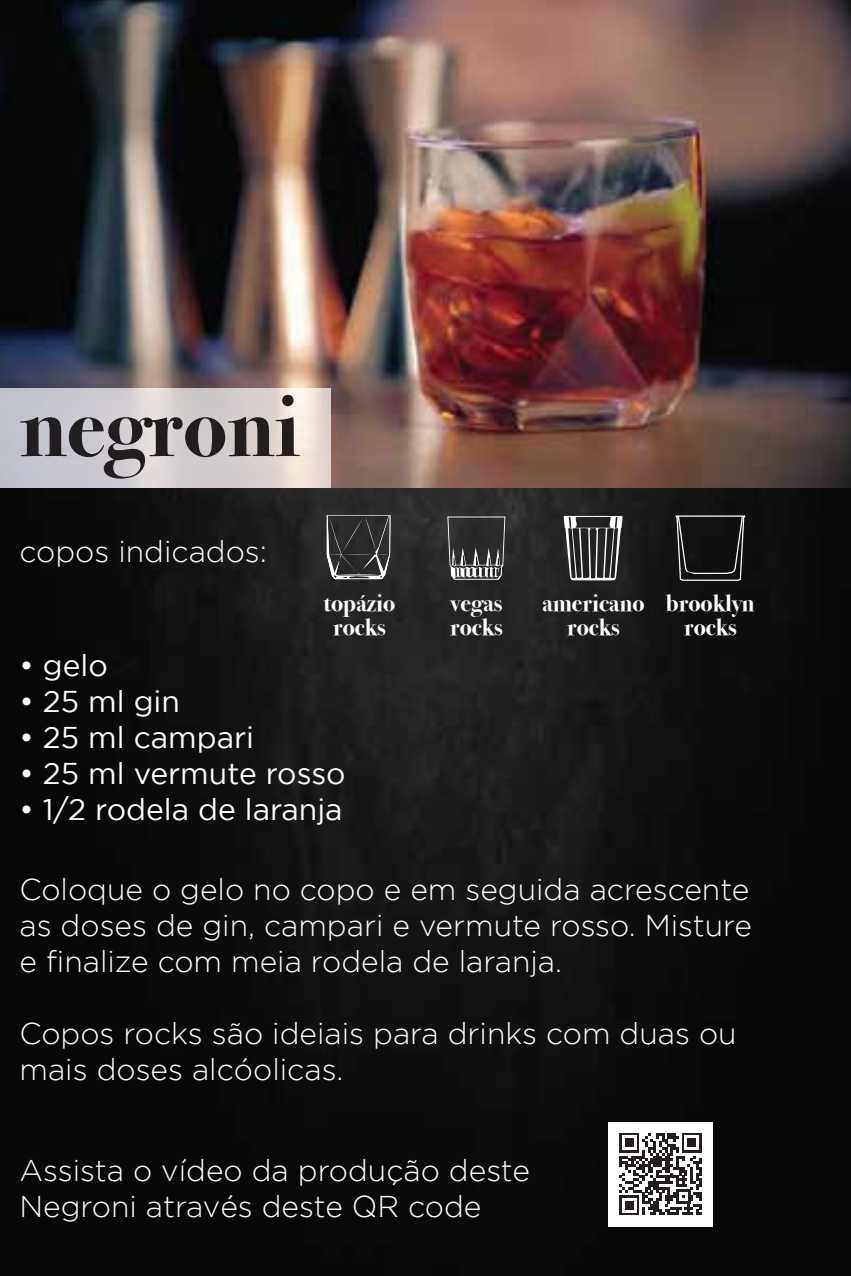
<style>
.page{position:relative;width:851px;height:1276px;background:#fff}
.page>*{position:absolute;margin:0;border:0;box-sizing:border-box;transform-origin:0 0}
.t1{font:700 87px "Bodoni Svty Two OSITCTT";color:#221e1f}
.t2{font:300 30px/36px "Gotham";color:#fff}
.t3{font:30px "Gotham";color:#fff}
.t4{font:700 24px/24px "Bodoni Svty Two OSITCTT";color:#fff;text-align:center}
</style>
<div class="page">
<img style="left:0;top:488px;width:850px;height:788px">
<img style="left:0;top:0;width:850px;height:488px">
<svg style="left:326px;top:515px;width:65px;height:64px;background:#494949"></svg>
<div style="left:608px;top:1121px;width:104px;height:105px;background:#fff"></div>
<svg style="left:619px;top:1133px;width:82px;height:82px"></svg>
<svg style="left:447px;top:516px;width:58px;height:64px;background:#515151"></svg>
<svg style="left:563px;top:516px;width:59px;height:64px"></svg>
<svg style="left:675px;top:515px;width:70px;height:66px;background:#2b2b2b"></svg>
<svg style="left:0;top:388px;width:331px;height:100px;background:#d4cfd1"></svg>
<h1 class="t1" style="left:19px;top:376px;width:282px">negroni</h1>
<p class="t2" style="left:19px;top:533px;width:249px">copos indicados:</p>
<p class="t4" style="left:323px;top:591px;width:73px">topázio rocks</p>
<p class="t4" style="left:450px;top:591px;width:54px;text-align:left">vegas rocks</p>
<p class="t4" style="left:542px;top:591px;width:104px">americano rocks</p>
<p class="t4" style="left:666px;top:591px;width:90px">brooklyn rocks</p>
<p class="t3" style="left:19px;top:649px;width:90px">• gelo</p>
<p class="t3" style="left:19px;top:685px;width:162px">• 25 ml gin</p>
<p class="t3" style="left:19px;top:721px;width:236px">• 25 ml campari</p>
<p class="t3" style="left:19px;top:757px;width:327px">• 25 ml vermute rosso</p>
<p class="t3" style="left:19px;top:793px;width:324px">• 1/2 rodela de laranja</p>
<p class="t2" style="left:19px;top:871px;width:734px;text-align:justify">Coloque o gelo no copo e em seguida acrescente as doses de gin, campari e vermute rosso. Misture e finalize com meia rodela de laranja.</p>
<p class="t2" style="left:19px;top:1015px;width:718px">Copos rocks são ideiais para drinks com duas ou mais doses alcóolicas.</p>
<p class="t2" style="left:19px;top:1151px;width:512px">Assista o vídeo da produção deste<br>Negroni através deste QR code</p>
</div>
